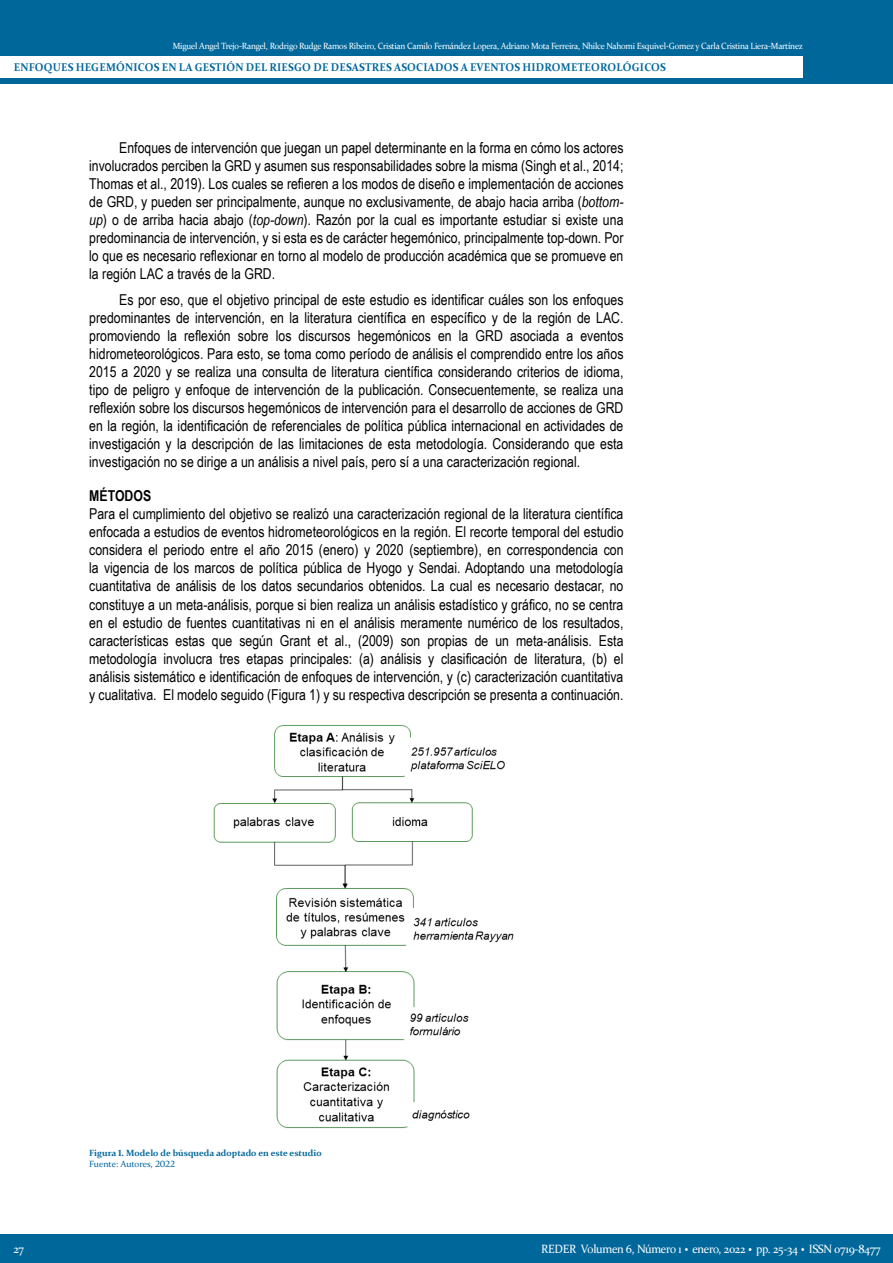
<style>
.page{position:relative;width:893px;height:1263px;background:#fff}
.page>*{position:absolute;margin:0;border:0;box-sizing:border-box;transform-origin:0 0}
.Cuerpo{font:15px/18px "Arial Narrow";color:#000;text-align:justify}
.Cuerpo_PRIMER_PÁRRAF{font:15px/18px "Arial Narrow";color:#000;text-align:justify}
.Subtítulos{font:700 15px "Arial Narrow";color:#000}
.t1{font:12px "Constantia";letter-spacing:-.025em;color:#fff;scale:.95 1}
.t2{font:700 11.25px "Constantia";letter-spacing:.02em;color:#00679b;scale:.95 1}
.t3{font:9px "Constantia";letter-spacing:-.025em;color:#fff;scale:.95 1}
.Pie_de_foto{font:700 9px "Constantia";color:#00679b}
.Pie_de_foto-2{font:9px "Constantia";color:#00679b}
.s1{font-style:italic}
.s2{font-weight:700;font-size:18px}
</style>
<div class="page">
<img style="left:213px;top:725px;width:301px;height:404px">
<div style="left:0;top:0;width:893px;height:84px;background:#00679b"></div>
<div style="left:0;top:56px;width:803px;height:22px;background:#fff"></div>
<div style="left:0;top:1234px;width:893px;height:29px;background:#00679b"></div>
<p class="t3" style="left:173px;top:40px;width:665px">Miguel Angel Trejo-Rangel, Rodrigo Rudge Ramos Ribeiro, Cristian Camilo Fernández Lopera, Adriano Mota Ferreira, Nhilce Nahomi Esquivel-Gomez y Carla Cristina Liera-Martínez</p>
<p class="t2" style="left:14px;top:60px;width:688px">ENFOQUES HEGEMÓNICOS EN LA GESTIÓN DEL RIESGO DE DESASTRES ASOCIADOS A EVENTOS HIDROMETEOROLÓGICOS</p>
<p class="Cuerpo" style="left:89px;top:139px;width:536px;text-indent:30px">Enfoques de intervención que juegan un papel determinante en la forma en cómo los actores involucrados perciben la GRD y asumen sus responsabilidades sobre la misma (Singh et al., 2014; Thomas et al., 2019). Los cuales se refieren a los modos de diseño e implementación de acciones de GRD, y pueden ser principalmente, aunque no exclusivamente, de abajo hacia arriba (<span class="s1">bottom&shy;up</span>) o de arriba hacia abajo (<span class="s1">top-down</span>). Razón por la cual es importante estudiar si existe una predominancia de intervención, y si esta es de carácter hegemónico, principalmente top-down. Por lo que es necesario reflexionar en torno al modelo de producción académica que se promueve en la región LAC a través de la GRD.</p>
<p class="Cuerpo" style="left:89px;top:290px;width:536px;text-indent:30px">Es por eso, que el objetivo principal de este estudio es identificar cuáles son los enfoques predominantes de intervención, en la literatura científica en específico y de la región de LAC. promoviendo la reflexión sobre los discursos hegemónicos en la GRD asociada a eventos hidrometeorológicos. Para esto, se toma como período de análisis el comprendido entre los años 2015 a 2020 y se realiza una consulta de literatura científica considerando criterios de idioma, tipo de peligro y enfoque de intervención de la publicación. Consecuentemente, se realiza una reflexión sobre los discursos hegemónicos de intervención para el desarrollo de acciones de GRD en la región, la identificación de referenciales de política pública internacional en actividades de investigación y la descripción de las limitaciones de esta metodología. Considerando que esta investigación no se dirige a un análisis a nivel país, pero sí a una caracterización regional.</p>
<p class="Subtítulos" style="left:89px;top:485px;width:63px">MÉTODOS</p>
<p class="Cuerpo_PRIMER_PÁRRAF" style="left:89px;top:505px;width:536px">Para el cumplimiento del objetivo se realizó una caracterización regional de la literatura científica enfocada a estudios de eventos hidrometeorológicos en la región. El recorte temporal del estudio considera el periodo entre el año 2015 (enero) y 2020 (septiembre), en correspondencia con la vigencia de los marcos de política pública de Hyogo y Sendai. Adoptando una metodología cuantitativa de análisis de los datos secundarios obtenidos. La cual es necesario destacar, no constituye a un meta-análisis, porque si bien realiza un análisis estadístico y gráfico, no se centra en el estudio de fuentes cuantitativas ni en el análisis meramente numérico de los resultados, características estas que según Grant et al., (2009) son propias de un meta-análisis. Esta metodología involucra tres etapas principales: (a) análisis y clasificación de literatura, (b) el análisis sistemático e identificación de enfoques de intervención, y (c) caracterización cuantitativa y cualitativa. El modelo seguido (Figura 1) y su respectiva descripción se presenta a continuación.</p>
<p class="Pie_de_foto" style="left:89px;top:1146px;width:234px">Figura 1. Modelo de búsqueda adoptado en este estudio</p>
<p class="Pie_de_foto-2" style="left:89px;top:1157px;width:87px">Fuente: Autores, 2022</p>
<p class="t1" style="left:14px;top:1241px;width:13px">27</p>
<p class="t1" style="left:541px;top:1240px;width:359px">REDER Volumen 6, Número 1 <span class="s2">·</span> enero, 2022 <span class="s2">·</span> pp. 25-34 <span class="s2">·</span> ISSN 0719-8477</p>
</div>
